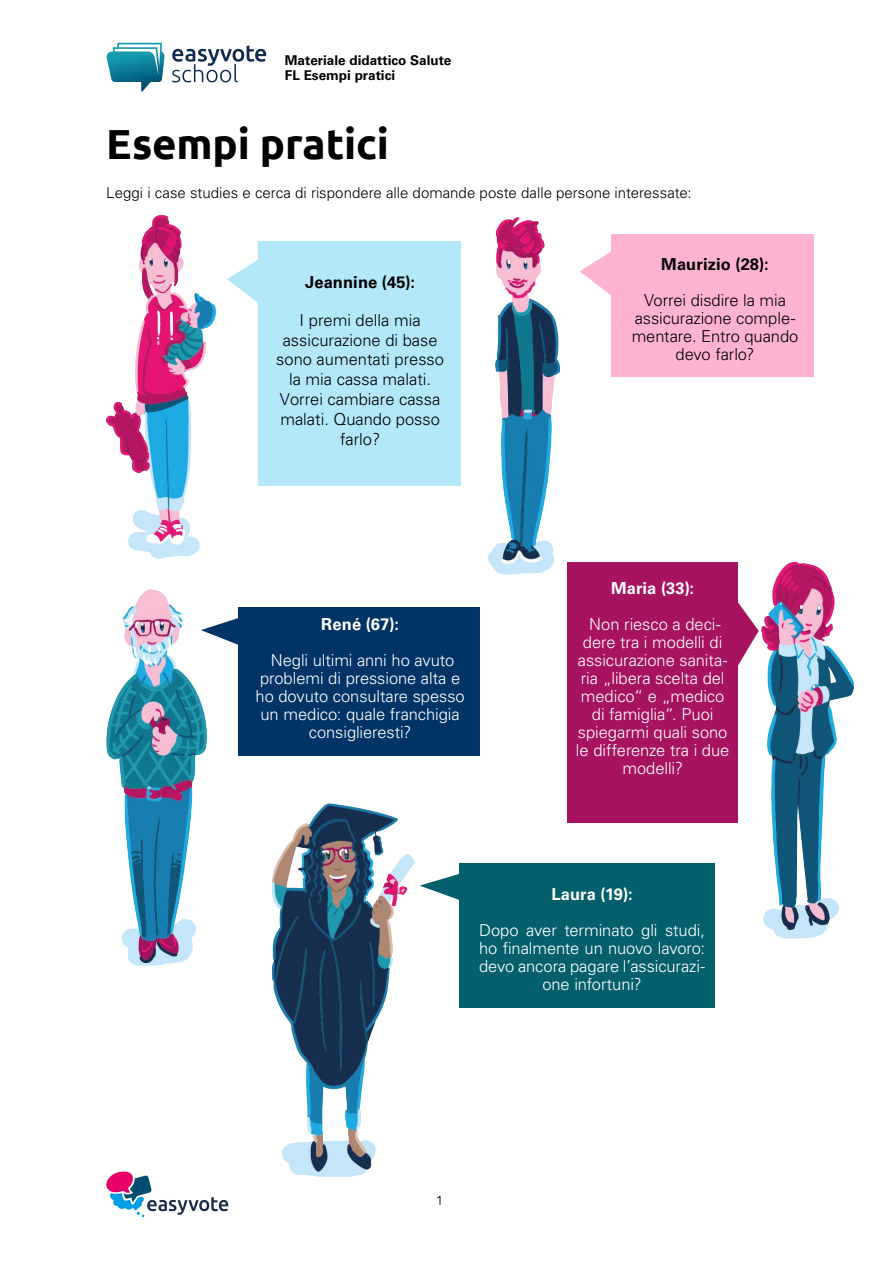
<style>
.page{position:relative;width:893px;height:1263px;background:#fff}
.page>*{position:absolute;margin:0;border:0;box-sizing:border-box;transform-origin:0 0}
.t1{font:700 42px "Ubuntu";letter-spacing:-.005em;color:#000}
.t2{font:300 16.5px/18px "Univers";letter-spacing:-.005em;color:#fff;text-align:center}
.t3{font:300 16.5px/19.8px "Univers";color:#000;text-align:center}
.t4{font:700 16.5px "Univers";letter-spacing:.005em;color:#fff}
.t5{font:700 16.5px "Univers";letter-spacing:.005em;color:#000}
.t6{font:300 15px "Univers";color:#000}
.t7{font:700 13.5px "Univers";color:#000}
.t8{font:300 13.5px "Ubuntu";color:#000}
</style>
<div class="page">
<svg style="left:106px;top:1171px;width:122px;height:46px"></svg>
<svg style="left:172px;top:45px;width:94px;height:37px"></svg>
<svg style="left:106px;top:43px;width:59px;height:49px"></svg>
<img style="left:106px;top:216px;width:109px;height:342px">
<img style="left:273px;top:803px;width:141px;height:374px">
<img style="left:762px;top:562px;width:92px;height:376px">
<img style="left:489px;top:217px;width:71px;height:358px">
<img style="left:106px;top:589px;width:101px;height:376px">
<div style="left:611px;top:234px;width:203px;height:142px;background:#ffb3d1"></div>
<svg style="left:580px;top:251px;width:31px;height:44px"></svg>
<div style="left:258px;top:242px;width:203px;height:244px;background:#b3e7fa"></div>
<svg style="left:227px;top:260px;width:31px;height:43px"></svg>
<div style="left:567px;top:563px;width:170px;height:260px;background:#a7135f"></div>
<svg style="left:737px;top:580px;width:22px;height:106px"></svg>
<div style="left:238px;top:607px;width:242px;height:149px;background:#036"></div>
<svg style="left:201px;top:613px;width:37px;height:35px"></svg>
<div style="left:459px;top:863px;width:255px;height:145px;background:#045f6d"></div>
<svg style="left:420px;top:874px;width:39px;height:26px"></svg>
<p class="t7" style="left:285px;top:53px;width:168px">Materiale didattico Salute</p>
<p class="t7" style="left:285px;top:68px;width:112px">FL Esempi pratici</p>
<h1 class="t1" style="left:106px;top:118px;width:284px">Esempi pratici</h1>
<p class="t6" style="left:106px;top:184px;width:587px">Leggi i case studies e cerca di rispondere alle domande poste dalle persone interessate:</p>
<p class="t5" style="left:305px;top:273px;width:112px">Jeannine (45):</p>
<p class="t3" style="left:276px;top:310px;width:169px">I premi della mia assicurazione di base sono aumentati presso la mia cassa malati.<br>Vorrei cambiare cassa malati. Quando posso farlo?</p>
<p class="t5" style="left:661px;top:255px;width:109px">Maurizio (28):</p>
<p class="t3" style="left:632px;top:291px;width:168px;line-height:18px">Vorrei disdire la mia assicurazione comple&shy;mentare. Entro quando devo farlo?</p>
<p class="t4" style="left:321px;top:615px;width:79px">René (67):</p>
<p class="t2" style="left:256px;top:651px;width:211px">Negli ultimi anni ho avuto problemi di pressione alta e ho dovuto consultare spesso un medico: quale franchigia consiglieresti?</p>
<p class="t4" style="left:611px;top:579px;width:85px">Maria (33):</p>
<p class="t2" style="left:576px;top:615px;width:155px">Non riesco a deci&shy;dere tra i modelli di assicurazione sanita&shy;ria „libera scelta del medico“ e „medico di famiglia“. Puoi spiegarmi quali sono le differenze tra i due modelli?</p>
<p class="t4" style="left:551px;top:885px;width:83px">Laura (19):</p>
<p class="t2" style="left:479px;top:921px;width:227px">Dopo aver terminato gli studi, ho finalmente un nuovo lavoro: devo ancora pagare l’assicurazi&shy;one infortuni?</p>
<p class="t8" style="left:436px;top:1192px;width:9px">1</p>
</div>
